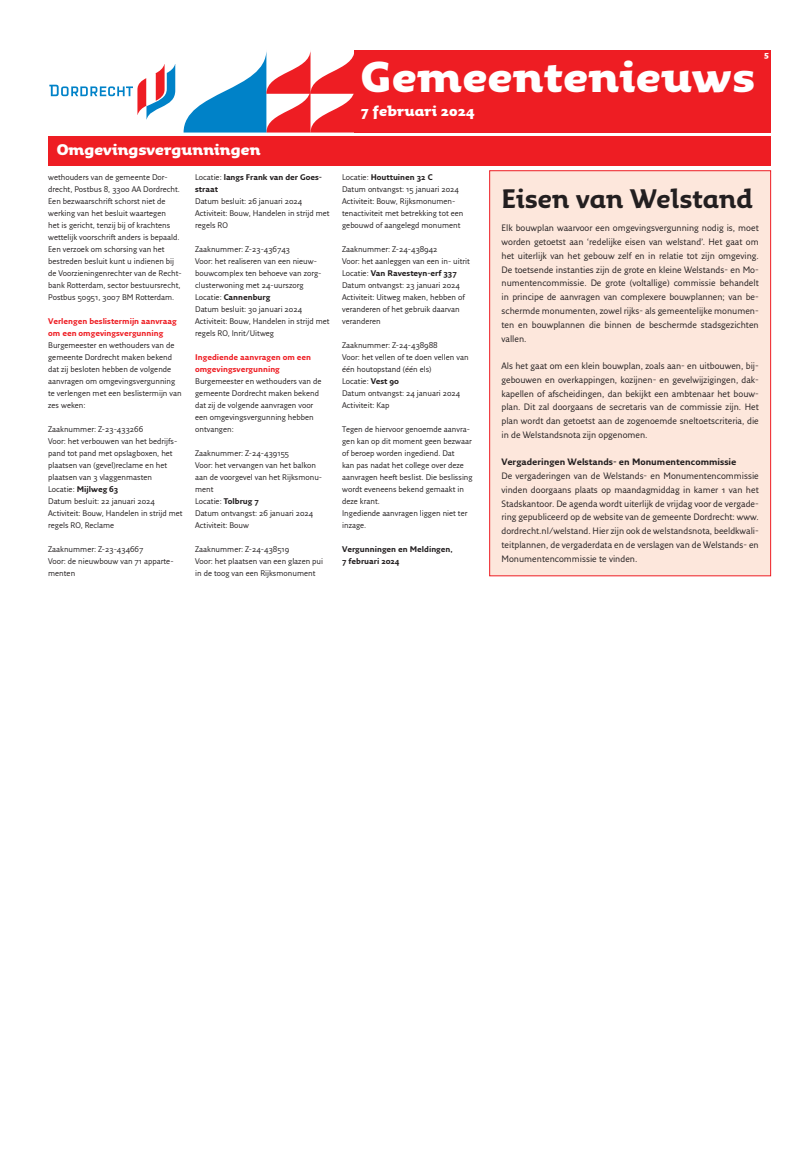
<style>
.page{position:relative;width:808px;height:1149px;background:#fff}
.page>*{position:absolute;margin:0;border:0;box-sizing:border-box;transform-origin:0 0}
.t1{font:900 42px "Fresco Inf Sans";letter-spacing:.01em;color:#fff}
.t2{font:700 26px "Fresco Inf Sans";color:#231f20}
.t3{font:900 15px "Fresco Inf Sans";color:#fff}
.t4{font:900 14px "Fresco Inf Sans";letter-spacing:.01em;color:#fff}
.t5{font:9px/13.8px "Fresco Sans";color:#231f20;text-align:justify}
.t6{font:700 9px "Fresco Sans";color:#231f20}
.t7{font:8px/12px "Fresco Sans";color:#231f20}
.t8{font:700 8px/12px "Fresco Sans";color:#ee1d23}
.t9{font:700 8px/12px "Fresco Sans";color:#231f20}
.t10{font:900 8px "Fresco Inf Sans";color:#fff}
.s1{font-weight:700}
.s2{font-weight:400}
</style>
<div class="page">
<div style="left:355px;top:50px;width:416px;height:82px;background:#ee1d23"></div>
<svg style="left:184px;top:50px;width:171px;height:82px"></svg>
<svg style="left:49px;top:64px;width:126px;height:55px"></svg>
<div style="left:489px;top:170px;width:282px;height:406px;background:#fde7dc;border:1px solid #ee1d23"></div>
<div style="left:48px;top:136px;width:723px;height:29px;background:#ee1d23"></div>
<h3 class="t3" style="left:57px;top:140px;width:205px">Omgevingsvergunningen</h3>
<p class="t7" style="left:48px;top:171px;width:135px">wethouders van de gemeente Dor&shy;drecht, Postbus 8, 3300 AA Dordrecht.<br>Een bezwaarschrift schorst niet de werking van het besluit waartegen<br>het is gericht, tenzij bij of krachtens wettelijk voorschrift anders is bepaald.<br>Een verzoek om schorsing van het bestreden besluit kunt u indienen bij de Voorzieningenrechter van de Recht&shy;bank Rotterdam, sector bestuursrecht, Postbus 50951, 3007 BM Rotterdam.</p>
<p class="t8" style="left:48px;top:315px;width:130px">Verlengen beslistermijn aanvraag om een omgevingsvergunning</p>
<p class="t7" style="left:48px;top:339px;width:135px">Burgemeester en wethouders van de gemeente Dordrecht maken bekend dat zij besloten hebben de volgende aanvragen om omgevingsvergunning te verlengen met een beslistermijn van zes weken:</p>
<p class="t7" style="left:48px;top:423px;width:136px">Zaaknummer: Z-23-433266<br>Voor: het verbouwen van het bedrijfs&shy;pand tot pand met opslagboxen, het plaatsen van (gevel)reclame en het plaatsen van 3 vlaggenmasten<br>Locatie: <span class="s1">Mijlweg 63<br></span>Datum besluit: 22 januari 2024<br>Activiteit: Bouw, Handelen in strijd met regels RO, Reclame</p>
<p class="t7" style="left:48px;top:543px;width:127px">Zaaknummer: Z-23-434667<br>Voor: de nieuwbouw van 71 apparte&shy;menten</p>
<p class="t9" style="left:195px;top:171px;width:128px"><span class="s2">Locatie:</span> langs Frank van der Goes&shy;straat</p>
<p class="t7" style="left:195px;top:195px;width:136px">Datum besluit: 26 januari 2024<br>Activiteit: Bouw, Handelen in strijd met regels RO</p>
<p class="t7" style="left:195px;top:243px;width:136px">Zaaknummer: Z-23-436743<br>Voor: het realiseren van een nieuw&shy;bouwcomplex ten behoeve van zorg&shy;clusterwoning met 24-uurszorg<br>Locatie: <span class="s1">Cannenburg<br></span>Datum besluit: 30 januari 2024<br>Activiteit: Bouw, Handelen in strijd met regels RO, Inrit/Uitweg</p>
<p class="t8" style="left:195px;top:351px;width:117px">Ingediende aanvragen om een omgevingsvergunning</p>
<p class="t7" style="left:195px;top:375px;width:128px">Burgemeester en wethouders van de gemeente Dordrecht maken bekend dat zij de volgende aanvragen voor een omgevingsvergunning hebben ontvangen:</p>
<p class="t7" style="left:195px;top:447px;width:128px">Zaaknummer: Z-24-439155<br>Voor: het vervangen van het balkon aan de voorgevel van het Rijksmonu&shy;ment<br>Locatie: <span class="s1">Tolbrug 7<br></span>Datum ontvangst: 26 januari 2024<br>Activiteit: Bouw</p>
<p class="t7" style="left:195px;top:543px;width:129px">Zaaknummer: Z-24-438519<br>Voor: het plaatsen van een glazen pui in de toog van een Rijksmonument</p>
<h1 class="t1" style="left:361px;top:51px;width:395px">Gemeentenieuws</h1>
<h3 class="t4" style="left:361px;top:102px;width:115px">7 februari 2024</h3>
<p class="t10" style="left:764px;top:49px;width:6px">5</p>
<p class="t7" style="left:342px;top:171px;width:123px">Locatie: <span class="s1">Houttuinen 32 C<br></span>Datum ontvangst: 15 januari 2024<br>Activiteit: Bouw, Rijksmonumen&shy;tenactiviteit met betrekking tot een gebouwd of aangelegd monument</p>
<p class="t7" style="left:342px;top:243px;width:129px">Zaaknummer: Z-24-438942<br>Voor: het aanleggen van een in- uitrit<br>Locatie: <span class="s1">Van Ravesteyn-erf 337<br></span>Datum ontvangst: 23 januari 2024<br>Activiteit: Uitweg maken, hebben of veranderen of het gebruik daarvan veranderen</p>
<p class="t7" style="left:342px;top:339px;width:128px">Zaaknummer: Z-24-438988<br>Voor: het vellen of te doen vellen van één houtopstand (één els)<br>Locatie: <span class="s1">Vest 90<br></span>Datum ontvangst: 24 januari 2024<br>Activiteit: Kap</p>
<p class="t7" style="left:342px;top:423px;width:132px">Tegen de hiervoor genoemde aanvra&shy;gen kan op dit moment geen bezwaar of beroep worden ingediend. Dat<br>kan pas nadat het college over deze aanvragen heeft beslist. Die beslissing wordt eveneens bekend gemaakt in deze krant.<br>Ingediende aanvragen liggen niet ter inzage.</p>
<p class="t9" style="left:342px;top:543px;width:112px">Vergunningen en Meldingen,<br>7 februari 2024</p>
<h2 class="t2" style="left:501px;top:183px;width:253px">Eisen van Welstand</h2>
<p class="t5" style="left:501px;top:221px;width:259px">Elk bouwplan waarvoor een omgevingsvergunning nodig is, moet worden getoetst aan ‘redelijke eisen van welstand’. Het gaat om het uiterlijk van het gebouw zelf en in relatie tot zijn omgeving.<br>De toetsende instanties zijn de grote en kleine Welstands- en Mo&shy;numentencommissie. De grote (voltallige) commissie behandelt in principe de aanvragen van complexere bouwplannen; van be&shy;schermde monumenten, zowel rijks- als gemeentelijke monumen&shy;ten en bouwplannen die binnen de beschermde stadsgezichten vallen.</p>
<p class="t5" style="left:501px;top:359px;width:259px">Als het gaat om een klein bouwplan, zoals aan- en uitbouwen, bij&shy;gebouwen en overkappingen, kozijnen- en gevelwijzigingen, dak&shy;kapellen of afscheidingen, dan bekijkt een ambtenaar het bouw&shy;plan. Dit zal doorgaans de secretaris van de commissie zijn. Het plan wordt dan getoetst aan de zogenoemde sneltoetscriteria, die in de Welstandsnota zijn opgenomen.</p>
<p class="t6" style="left:501px;top:456px;width:236px">Vergaderingen Welstands- en Monumentencommissie</p>
<p class="t5" style="left:501px;top:469px;width:259px">De vergaderingen van de Welstands- en Monumentencommissie vinden doorgaans plaats op maandagmiddag in kamer 1 van het Stadskantoor. De agenda wordt uiterlijk de vrijdag voor de vergade&shy;ring gepubliceerd op de website van de gemeente Dordrecht: www. dordrecht.nl/welstand. Hier zijn ook de welstandsnota, beeldkwali&shy;teitplannen, de vergaderdata en de verslagen van de Welstands- en Monumentencommissie te vinden.</p>
</div>
